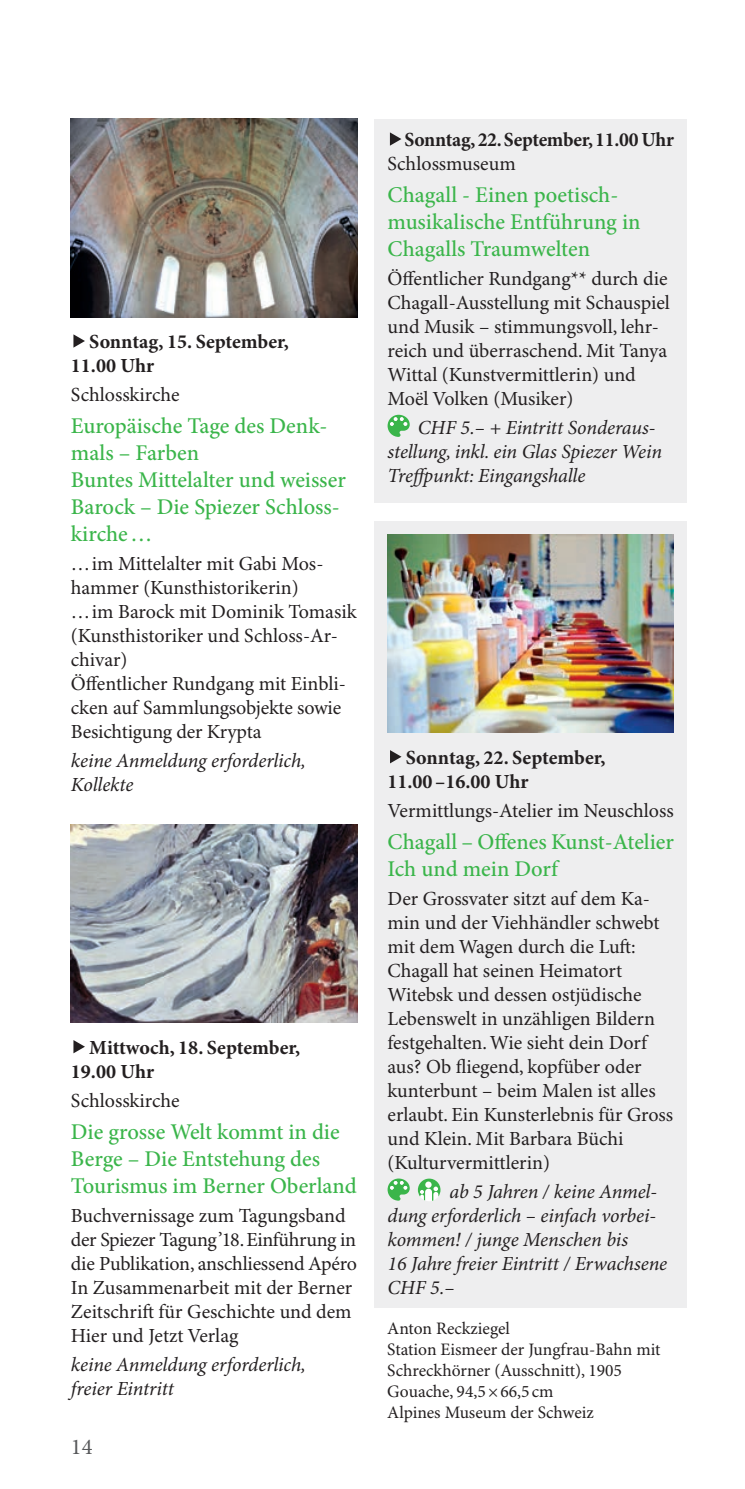
<style>
.page{position:relative;width:745px;height:1489px;background:#fff}
.page>*{position:absolute;margin:0;border:0;box-sizing:border-box;transform-origin:0 0}
.t1{font:500 22.5px/27px "Minion Pro";color:#3ab54a}
.t2{font:22.5px "Minion Pro";color:#57585a}
.t3{font:20px/24px "Minion Pro";letter-spacing:-.005em;color:#231f20}
.t4{font:italic 20px/24px "Minion Pro";letter-spacing:-.01em;color:#231f20}
.t5{font:700 20px/24px "Minion Pro";letter-spacing:-.005em;color:#231f20}
.t6{font:17.5px/21px "Minion Pro";color:#231f20}
</style>
<div class="page">
<div style="left:374px;top:119px;width:312px;height:383px;background:#eeeeef"></div>
<div style="left:374px;top:521px;width:312px;height:786px;background:#eeeeef"></div>
<img style="left:71px;top:119px;width:286px;height:198px">
<svg style="left:73px;top:334px;width:12px;height:13px"></svg>
<img style="left:71px;top:824px;width:286px;height:198px">
<svg style="left:73px;top:1040px;width:12px;height:13px"></svg>
<svg style="left:389px;top:132px;width:12px;height:14px"></svg>
<svg style="left:387px;top:415px;width:22px;height:22px"></svg>
<img style="left:387px;top:534px;width:285px;height:199px">
<svg style="left:390px;top:750px;width:11px;height:13px"></svg>
<svg style="left:387px;top:1178px;width:22px;height:22px"></svg>
<div style="left:417px;top:1178px;width:23px;height:23px;background:#fff;border-radius:50%"></div>
<svg style="left:417px;top:1178px;width:23px;height:22px"></svg>
<p class="t5" style="left:71px;top:331px;width:219px;text-indent:18px">Sonntag, 15. September,<br>11.00 Uhr</p>
<p class="t3" style="left:71px;top:384px;width:110px">Schlosskirche</p>
<p class="t1" style="left:71px;top:412px;width:276px">Europäische Tage des Denk&shy;mals – Farben<br>Buntes Mittelalter und weisser<br>Barock – Die Spiezer Schloss&shy;kirche…</p>
<p class="t3" style="left:71px;top:553px;width:287px">…im Mittelalter mit Gabi Mos&shy;hammer (Kunsthistorikerin)<br>…im Barock mit Dominik Tomasik (Kunsthistoriker und Schloss-Ar&shy;chivar)<br>Öffentlicher Rundgang mit Einbli&shy;cken auf Sammlungsobjekte sowie<br>Besichtigung der Krypta</p>
<p class="t4" style="left:71px;top:749px;width:236px">keine Anmeldung erforderlich,<br>Kollekte</p>
<p class="t5" style="left:71px;top:1036px;width:231px;text-indent:18px">Mittwoch, 18. September,<br>19.00 Uhr</p>
<p class="t3" style="left:71px;top:1089px;width:110px">Schlosskirche</p>
<p class="t1" style="left:71px;top:1118px;width:287px">Die grosse Welt kommt in die<br>Berge – Die Entstehung des<br>Tourismus im Berner Oberland</p>
<p class="t3" style="left:71px;top:1204px;width:287px">Buchvernissage zum Tagungsband der Spiezer Tagung ’18. Einführung in die Publikation, anschliessend Apéro In Zusammenarbeit mit der Berner Zeitschrift für Geschichte und dem Hier und Jetzt Verlag</p>
<p class="t4" style="left:71px;top:1353px;width:236px">keine Anmeldung erforderlich, freier Eintritt</p>
<p class="t2" style="left:71px;top:1433px;width:23px">14</p>
<p class="t5" style="left:404px;top:129px;width:271px">Sonntag, 22. September, 11.00 Uhr</p>
<p class="t3" style="left:387px;top:153px;width:130px">Schlossmuseum</p>
<p class="t1" style="left:387px;top:182px;width:254px">Chagall - Einen poetisch-- musikalische Entführung in<br>Chagalls Traumwelten</p>
<p class="t3" style="left:387px;top:268px;width:283px">Öffentlicher Rundgang** durch die<br>Chagall-Ausstellung mit Schauspiel und Musik – stimmungsvoll, lehr&shy;reich und überraschend. Mit Tanya<br>Wittal (Kunstvermittlerin) und<br>Moël Volken (Musiker)</p>
<p class="t4" style="left:387px;top:417px;width:276px;text-indent:30px">CHF 5.– + Eintritt Sonderaus&shy;stellung, inkl. ein Glas Spiezer Wein<br>Treffpunkt: Eingangshalle</p>
<p class="t5" style="left:387px;top:746px;width:219px;text-indent:18px">Sonntag, 22. September,<br>11.00–16.00 Uhr</p>
<p class="t3" style="left:387px;top:799px;width:287px">Vermittlungs-Atelier im Neuschloss</p>
<p class="t1" style="left:387px;top:828px;width:288px">Chagall – Offenes Kunst-Atelier<br>Ich und mein Dorf</p>
<p class="t3" style="left:387px;top:887px;width:287px">Der Grossvater sitzt auf dem Ka&shy;min und der Viehhändler schwebt mit dem Wagen durch die Luft:<br>Chagall hat seinen Heimatort<br>Witebsk und dessen ostjüdische<br>Lebenswelt in unzähligen Bildern festgehalten. Wie sieht dein Dorf aus? Ob fliegend, kopfüber oder kunterbunt – beim Malen ist alles erlaubt. Ein Kunsterlebnis für Gross und Klein. Mit Barbara Büchi (Kulturvermittlerin)</p>
<p class="t4" style="left:387px;top:1180px;width:281px;text-indent:62px">ab 5 Jahren / keine Anmel&shy;dung erforderlich – einfach vorbei&shy;kommen! / junge Menschen bis<br>16 Jahre freier Eintritt / Erwachsene<br>CHF 5.–</p>
<p class="t6" style="left:387px;top:1318px;width:275px">Anton Reckziegel<br>Station Eismeer der Jungfrau-Bahn mit<br>Schreckhörner (Ausschnitt), 1905<br>Gouache, 94,5×66,5 cm<br>Alpines Museum der Schweiz</p>
</div>
